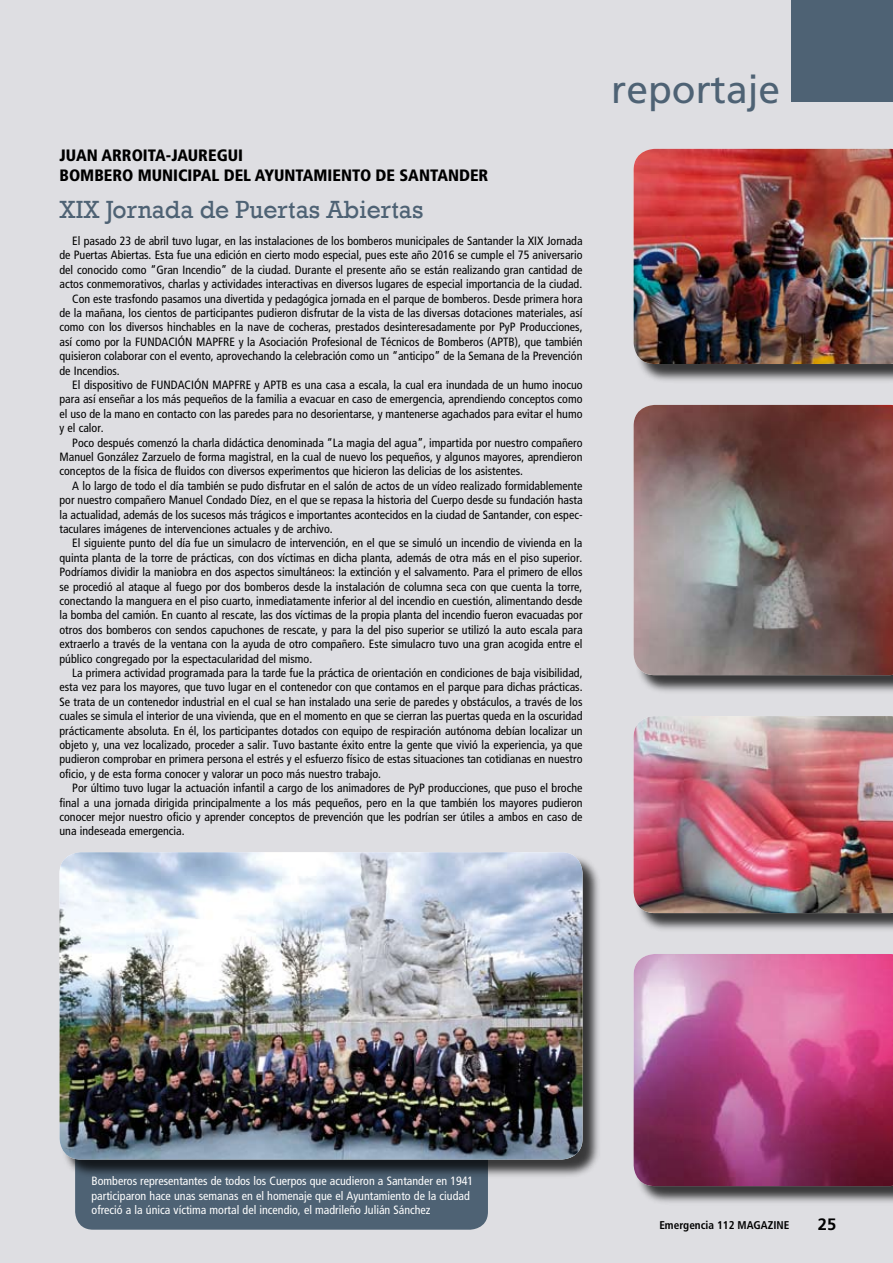
<style>
.page{position:relative;width:893px;height:1263px;background:#dedee2}
.page>*{position:absolute;margin:0;border:0;box-sizing:border-box;transform-origin:0 0}
.t1{font:39px "Frutiger";color:#4e6274}
.t2{font:25.5px "Rockwell";color:#4e6274}
.t3{font:900 condensed 16.5px/19.8px "Frutiger";color:#000}
.t4{font:700 16.5px "Frutiger";color:#000}
.t5{font:condensed 12px "Frutiger";color:#000}
.t6{font:condensed 12px/14.4px "Frutiger";color:#fff}
.t7{font:700 condensed 11.25px "Frutiger";color:#000}
</style>
<div class="page">
<div style="left:791px;top:0;width:102px;height:102px;background:#4e6274"></div>
<div style="left:635px;top:150px;width:258px;height:233px;background:#000;opacity:.75"></div>
<img style="left:634px;top:149px;width:259px;height:215px">
<div style="left:635px;top:955px;width:258px;height:251px;background:#000;opacity:.75"></div>
<img style="left:634px;top:954px;width:259px;height:232px">
<div style="left:635px;top:406px;width:258px;height:290px;background:#000;opacity:.75"></div>
<img style="left:634px;top:405px;width:259px;height:270px">
<div style="left:635px;top:717px;width:258px;height:216px;background:#000;opacity:.75"></div>
<img style="left:634px;top:716px;width:259px;height:197px">
<div style="left:75px;top:1087px;width:413px;height:143px;background:#4e6274;border-radius:18px"></div>
<div style="left:61px;top:853px;width:542px;height:327px;background:#000;opacity:.75"></div>
<img style="left:60px;top:852px;width:523px;height:307px;border-radius:21px">
<h3 class="t3" style="left:60px;top:146px;width:430px">JUAN ARROITA-JAUREGUI<br>BOMBERO MUNICIPAL DEL AYUNTAMIENTO DE SANTANDER</h3>
<h2 class="t2" style="left:60px;top:194px;width:365px">XIX Jornada de Puertas Abiertas</h2>
<p class="t5" style="left:72px;top:234px;width:512px">El pasado 23 de abril tuvo lugar, en las instalaciones de los bomberos municipales de Santander la XIX Jornada</p>
<p class="t5" style="left:60px;top:248px;width:525px">de Puertas Abiertas. Esta fue una edición en cierto modo especial, pues este año 2016 se cumple el 75 aniversario</p>
<p class="t5" style="left:60px;top:263px;width:525px">del conocido como “Gran Incendio” de la ciudad. Durante el presente año se están realizando gran cantidad de</p>
<p class="t5" style="left:60px;top:277px;width:524px">actos conmemorativos, charlas y actividades interactivas en diversos lugares de especial importancia de la ciudad.</p>
<p class="t5" style="left:72px;top:291px;width:512px">Con este trasfondo pasamos una divertida y pedagógica jornada en el parque de bomberos. Desde primera hora</p>
<p class="t5" style="left:60px;top:306px;width:524px">de la mañana, los cientos de participantes pudieron disfrutar de la vista de las diversas dotaciones materiales, así</p>
<p class="t5" style="left:60px;top:320px;width:525px">como con los diversos hinchables en la nave de cocheras, prestados desinteresadamente por PyP Producciones,</p>
<p class="t5" style="left:60px;top:335px;width:524px">así como por la FUNDACIÓN MAPFRE y la Asociación Profesional de Técnicos de Bomberos (APTB), que también</p>
<p class="t5" style="left:60px;top:349px;width:524px">quisieron colaborar con el evento, aprovechando la celebración como un “anticipo” de la Semana de la Prevención</p>
<p class="t5" style="left:60px;top:363px;width:62px">de Incendios.</p>
<p class="t5" style="left:72px;top:378px;width:512px">El dispositivo de FUNDACIÓN MAPFRE y APTB es una casa a escala, la cual era inundada de un humo inocuo</p>
<p class="t5" style="left:60px;top:392px;width:524px">para así enseñar a los más pequeños de la familia a evacuar en caso de emergencia, aprendiendo conceptos como</p>
<p class="t5" style="left:60px;top:407px;width:524px">el uso de la mano en contacto con las paredes para no desorientarse, y mantenerse agachados para evitar el humo</p>
<p class="t5" style="left:60px;top:421px;width:46px">y el calor.</p>
<p class="t5" style="left:72px;top:435px;width:512px">Poco después comenzó la charla didáctica denominada “La magia del agua”, impartida por nuestro compañero</p>
<p class="t5" style="left:60px;top:450px;width:524px">Manuel González Zarzuelo de forma magistral, en la cual de nuevo los pequeños, y algunos mayores, aprendieron</p>
<p class="t5" style="left:60px;top:464px;width:465px">conceptos de la física de fluidos con diversos experimentos que hicieron las delicias de los asistentes.</p>
<p class="t5" style="left:72px;top:479px;width:512px">A lo largo de todo el día también se pudo disfrutar en el salón de actos de un vídeo realizado formidablemente</p>
<p class="t5" style="left:60px;top:493px;width:525px">por nuestro compañero Manuel Condado Díez, en el que se repasa la historia del Cuerpo desde su fundación hasta</p>
<p class="t5" style="left:60px;top:507px;width:524px">la actualidad, además de los sucesos más trágicos e importantes acontecidos en la ciudad de Santander, con espec-</p>
<p class="t5" style="left:60px;top:522px;width:275px">taculares imágenes de intervenciones actuales y de archivo.</p>
<p class="t5" style="left:72px;top:536px;width:512px">El siguiente punto del día fue un simulacro de intervención, en el que se simuló un incendio de vivienda en la</p>
<p class="t5" style="left:60px;top:551px;width:524px">quinta planta de la torre de prácticas, con dos víctimas en dicha planta, además de otra más en el piso superior.</p>
<p class="t5" style="left:60px;top:565px;width:524px">Podríamos dividir la maniobra en dos aspectos simultáneos: la extinción y el salvamento. Para el primero de ellos</p>
<p class="t5" style="left:60px;top:579px;width:524px">se procedió al ataque al fuego por dos bomberos desde la instalación de columna seca con que cuenta la torre,</p>
<p class="t5" style="left:60px;top:594px;width:525px">conectando la manguera en el piso cuarto, inmediatamente inferior al del incendio en cuestión, alimentando desde</p>
<p class="t5" style="left:60px;top:608px;width:524px">la bomba del camión. En cuanto al rescate, las dos víctimas de la propia planta del incendio fueron evacuadas por</p>
<p class="t5" style="left:60px;top:623px;width:525px">otros dos bomberos con sendos capuchones de rescate, y para la del piso superior se utilizó la auto escala para</p>
<p class="t5" style="left:60px;top:637px;width:525px">extraerlo a través de la ventana con la ayuda de otro compañero. Este simulacro tuvo una gran acogida entre el</p>
<p class="t5" style="left:60px;top:651px;width:254px">público congregado por la espectacularidad del mismo.</p>
<p class="t5" style="left:72px;top:666px;width:512px">La primera actividad programada para la tarde fue la práctica de orientación en condiciones de baja visibilidad,</p>
<p class="t5" style="left:60px;top:680px;width:525px">esta vez para los mayores, que tuvo lugar en el contenedor con que contamos en el parque para dichas prácticas.</p>
<p class="t5" style="left:60px;top:695px;width:524px">Se trata de un contenedor industrial en el cual se han instalado una serie de paredes y obstáculos, a través de los</p>
<p class="t5" style="left:60px;top:709px;width:525px">cuales se simula el interior de una vivienda, que en el momento en que se cierran las puertas queda en la oscuridad</p>
<p class="t5" style="left:60px;top:723px;width:525px">prácticamente absoluta. En él, los participantes dotados con equipo de respiración autónoma debían localizar un</p>
<p class="t5" style="left:60px;top:738px;width:524px">objeto y, una vez localizado, proceder a salir. Tuvo bastante éxito entre la gente que vivió la experiencia, ya que</p>
<p class="t5" style="left:60px;top:752px;width:524px">pudieron comprobar en primera persona el estrés y el esfuerzo físico de estas situaciones tan cotidianas en nuestro</p>
<p class="t5" style="left:60px;top:767px;width:323px">oficio, y de esta forma conocer y valorar un poco más nuestro trabajo.</p>
<p class="t5" style="left:72px;top:781px;width:512px">Por último tuvo lugar la actuación infantil a cargo de los animadores de PyP producciones, que puso el broche</p>
<p class="t5" style="left:60px;top:795px;width:525px">final a una jornada dirigida principalmente a los más pequeños, pero en la que también los mayores pudieron</p>
<p class="t5" style="left:60px;top:810px;width:525px">conocer mejor nuestro oficio y aprender conceptos de prevención que les podrían ser útiles a ambos en caso de</p>
<p class="t5" style="left:60px;top:824px;width:127px">una indeseada emergencia.</p>
<h1 class="t1" style="left:611px;top:66px;width:171px">reportaje</h1>
<p class="t6" style="left:92px;top:1174px;width:383px">Bomberos representantes de todos los Cuerpos que acudieron a Santander en 1941 participaron hace unas semanas en el homenaje que el Ayuntamiento de la ciudad ofreció a la única víctima mortal del incendio, el madrileño Julián Sánchez</p>
<p class="t7" style="left:659px;top:1218px;width:132px">Emergencia 112 MAGAZINE</p>
<h3 class="t4" style="left:818px;top:1214px;width:20px">25</h3>
</div>
